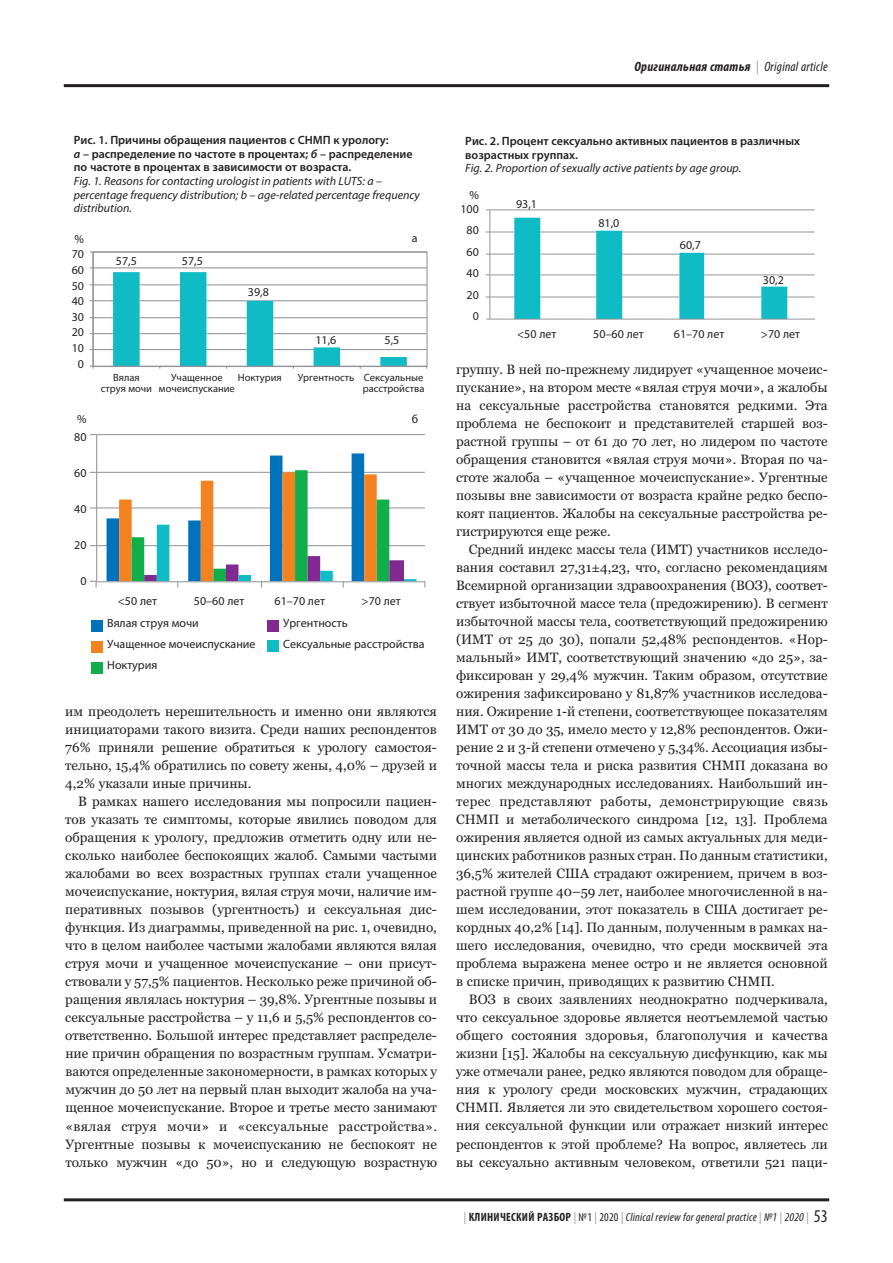
<style>
.page{position:relative;width:893px;height:1263px;background:#fff}
.page>*{position:absolute;margin:0;border:0;box-sizing:border-box;transform-origin:0 0}
.t1{font:13.5px/18px "Georgia";color:#231f20;text-align:justify}
.t2{font:italic 700 condensed 13.5px "Myriad Pro";letter-spacing:.02em;color:#231f20}
.t3{font:12px/15.6px "Myriad Pro";color:#231f20}
.t4{font:600 12px/13.5px "Myriad Pro";color:#231f20}
.t5{font:italic 12px/13.5px "Myriad Pro";color:#231f20}
.t6{font:italic condensed 12px "Myriad Pro";letter-spacing:.02em;color:#231f20}
.t7{font:10.5px/10.5px "Myriad Pro";color:#231f20;text-align:center}
.s1{font-weight:400;font-style:normal;color:#939598}
.s2{font-weight:400}
.s3{font-style:italic}
.s4{font-style:normal;color:#939598}
.s5{font-weight:700;font-style:normal}
.s6{font-style:normal}
.s7{font-style:normal;font-size:18px}
</style>
<div class="page">
<hr style="left:64px;top:1198px;width:765px;height:3px;background:#231f20">
<hr style="left:64px;top:84px;width:765px;height:3px;background:#231f20">
<hr style="left:93px;top:349px;width:334px;height:1px;background:#8e9397">
<hr style="left:93px;top:333px;width:334px;height:1px;background:#8e9397">
<hr style="left:93px;top:317px;width:334px;height:1px;background:#8e9397">
<hr style="left:93px;top:300px;width:334px;height:1px;background:#8e9397">
<hr style="left:93px;top:284px;width:334px;height:1px;background:#8e9397">
<hr style="left:93px;top:267px;width:334px;height:1px;background:#8e9397">
<div style="left:92px;top:251px;width:336px;height:116px;border:1px solid #8e9397"></div>
<hr style="left:93px;top:252px;width:1px;height:114px;background:#8e9397">
<hr style="left:93px;top:366px;width:334px;height:1px;background:#8e9397">
<svg style="left:113px;top:272px;width:294px;height:97px"></svg>
<hr style="left:486px;top:297px;width:329px;height:1px;background:#939598">
<hr style="left:486px;top:275px;width:329px;height:1px;background:#939598">
<hr style="left:486px;top:254px;width:329px;height:1px;background:#939598">
<hr style="left:486px;top:232px;width:329px;height:1px;background:#939598">
<hr style="left:486px;top:210px;width:329px;height:1px;background:#939598">
<svg style="left:514px;top:218px;width:273px;height:101px"></svg>
<hr style="left:486px;top:319px;width:329px;height:1px;background:#939598">
<hr style="left:490px;top:210px;width:1px;height:109px;background:#939598">
<hr style="left:96px;top:545px;width:329px;height:1px;background:#939598">
<hr style="left:96px;top:507px;width:329px;height:1px;background:#939598">
<hr style="left:96px;top:472px;width:329px;height:1px;background:#939598">
<hr style="left:96px;top:434px;width:329px;height:1px;background:#939598">
<hr style="left:96px;top:435px;width:1px;height:147px;background:#939598">
<hr style="left:97px;top:581px;width:328px;height:1px;background:#939598">
<svg style="left:90px;top:581px;width:7px;height:6px"></svg>
<svg style="left:107px;top:453px;width:310px;height:134px"></svg>
<div style="left:91px;top:620px;width:11px;height:11px;background:#0072bc"></div>
<div style="left:91px;top:642px;width:11px;height:11px;background:#f58220"></div>
<div style="left:91px;top:662px;width:11px;height:11px;background:#11af4b"></div>
<div style="left:267px;top:620px;width:12px;height:11px;background:#802990"></div>
<div style="left:267px;top:640px;width:12px;height:11px;background:#0fbbc4"></div>
<p class="t2" style="left:634px;top:62px;width:195px">Оригинальная статья <span class="s1">|</span> <span class="s2">original article</span></p>
<p class="t4" style="left:74px;top:135px;width:340px">Рис. 1. Причины обращения пациентов с СНМП к урологу:<br><span class="s3">а</span> – распределение по частоте в процентах; <span class="s3">б</span> – распределение по частоте в процентах в зависимости от возраста.</p>
<p class="t5" style="left:74px;top:175px;width:348px">Fig. 1. Reasons for contacting urologist in patients with LUTS: а – percentage frequency distribution; b – age-related percentage frequency distribution.</p>
<p class="t3" style="left:72px;top:232px;width:14px;text-align:center">%<br>70<br>60<br>50<br>40<br>30<br>20<br>10<br>0</p>
<p class="t3" style="left:74px;top:411px;width:14px;line-height:18px">%<br>80</p>
<p class="t3" style="left:74px;top:466px;width:14px">60</p>
<p class="t3" style="left:74px;top:502px;width:14px">40</p>
<p class="t3" style="left:74px;top:538px;width:14px">20</p>
<p class="t3" style="left:80px;top:574px;width:8px">0</p>
<p class="t3" style="left:116px;top:254px;width:22px">57,5</p>
<p class="t3" style="left:182px;top:254px;width:22px">57,5</p>
<p class="t3" style="left:248px;top:285px;width:22px">39,8</p>
<p class="t3" style="left:412px;top:231px;width:7px">a</p>
<p class="t3" style="left:315px;top:333px;width:22px">11,6</p>
<p class="t3" style="left:384px;top:333px;width:16px">5,5</p>
<p class="t7" style="left:101px;top:373px;width:53px">Вялая струя мочи</p>
<p class="t7" style="left:238px;top:373px;width:45px">Ноктурия</p>
<p class="t7" style="left:298px;top:373px;width:58px">Ургентность</p>
<p class="t7" style="left:159px;top:373px;width:77px">Учащенное мочеиспускание</p>
<p class="t7" style="left:363px;top:373px;width:63px;text-align:left">Сексуальные расстройства</p>
<p class="t3" style="left:412px;top:412px;width:8px">б</p>
<p class="t3" style="left:118px;top:594px;width:41px">&lt;50 лет</p>
<p class="t3" style="left:194px;top:594px;width:52px">50–60 лет</p>
<p class="t3" style="left:275px;top:594px;width:52px">61–70 лет</p>
<p class="t3" style="left:362px;top:594px;width:41px">&gt;70 лет</p>
<p class="t3" style="left:107px;top:614px;width:150px;line-height:21px">Вялая струя мочи<br>Учащенное мочеиспускание<br>Ноктурия</p>
<p class="t3" style="left:283px;top:613px;width:143px;line-height:21px">Ургентность<br>Сексуальные расстройства</p>
<p class="t1" style="left:65px;top:703px;width:373px">им преодолеть нерешительность и именно они являются инициаторами такого визита. Среди наших респондентов 76% приняли решение обратиться к урологу самостоя&shy;тельно, 15,4% обратились по совету жены, 4,0% – друзей и 4,2% указали иные причины.</p>
<p class="t1" style="left:65px;top:793px;width:373px;text-indent:13px">В рамках нашего исследования мы попросили пациен&shy;тов указать те симптомы, которые явились поводом для обращения к урологу, предложив отметить одну или не&shy;сколько наиболее беспокоящих жалоб. Самыми частыми жалобами во всех возрастных группах стали учащенное мочеиспускание, ноктурия, вялая струя мочи, наличие им&shy;перативных позывов (ургентность) и сексуальная дис&shy;функция. Из диаграммы, приведенной на рис. 1, очевидно, что в целом наиболее частыми жалобами являются вялая струя мочи и учащенное мочеиспускание – они присут&shy;ствовали у 57,5% пациентов. Несколько реже причиной об&shy;ращения являлась ноктурия – 39,8%. Ургентные позывы и сексуальные расстройства – у 11,6 и 5,5% респондентов со&shy;ответственно. Большой интерес представляет распределе&shy;ние причин обращения по возрастным группам. Усматри&shy;ваются определенные закономерности, в рамках которых у мужчин до 50 лет на первый план выходит жалоба на уча&shy;щенное мочеиспускание. Второе и третье место занимают «вялая струя мочи» и «сексуальные расстройства».<br>Ургентные позывы к мочеиспусканию не беспокоят не только мужчин «до 50», но и следующую возрастную</p>
<p class="t4" style="left:465px;top:136px;width:336px">Рис. 2. Процент сексуально активных пациентов в различных возрастных группах.</p>
<p class="t5" style="left:465px;top:163px;width:278px">Fig. 2. Proportion of sexually active patients by age group.</p>
<p class="t3" style="left:460px;top:189px;width:20px;line-height:13.5px;text-align:right">%<br>100</p>
<p class="t3" style="left:467px;top:220px;width:14px;line-height:21.5px;text-align:center">80<br>60<br>40<br>20<br>0</p>
<p class="t3" style="left:516px;top:198px;width:22px">93,1</p>
<p class="t3" style="left:598px;top:216px;width:22px">81,0</p>
<p class="t3" style="left:680px;top:238px;width:22px">60,7</p>
<p class="t3" style="left:763px;top:273px;width:22px">30,2</p>
<p class="t3" style="left:517px;top:327px;width:41px">&lt;50 лет</p>
<p class="t3" style="left:593px;top:327px;width:52px">50–60 лет</p>
<p class="t3" style="left:674px;top:327px;width:52px">61–70 лет</p>
<p class="t3" style="left:761px;top:327px;width:41px">&gt;70 лет</p>
<p class="t1" style="left:456px;top:361px;width:373px">группу. В ней по-прежнему лидирует «учащенное мочеис&shy;пускание», на втором месте «вялая струя мочи», а жалобы на сексуальные расстройства становятся редкими. Эта проблема не беспокоит и представителей старшей воз&shy;растной группы – от 61 до 70 лет, но лидером по частоте обращения становится «вялая струя мочи». Вторая по ча&shy;стоте жалоба – «учащенное мочеиспускание». Ургентные позывы вне зависимости от возраста крайне редко беспо&shy;коят пациентов. Жалобы на сексуальные расстройства ре&shy;гистрируются еще реже.</p>
<p class="t1" style="left:456px;top:541px;width:373px;text-indent:13px">Средний индекс массы тела (ИМТ) участников исследо&shy;вания составил 27,31±4,23, что, согласно рекомендациям Всемирной организации здравоохранения (ВОЗ), соответ&shy;ствует избыточной массе тела (предожирению). В сегмент избыточной массы тела, соответствующий предожирению (ИМТ от 25 до 30), попали 52,48% респондентов. «Нор&shy;мальный» ИМТ, соответствующий значению «до 25», за&shy;фиксирован у 29,4% мужчин. Таким образом, отсутствие ожирения зафиксировано у 81,87% участников исследова&shy;ния. Ожирение 1-й степени, соответствующее показателям ИМТ от 30 до 35, имело место у 12,8% респондентов. Ожи&shy;рение 2 и 3-й степени отмечено у 5,34%. Ассоциация избы&shy;точной массы тела и риска развития СНМП доказана во многих международных исследованиях. Наибольший ин&shy;терес представляют работы, демонстрирующие связь СНМП и метаболического синдрома [12, 13]. Проблема ожирения является одной из самых актуальных для меди&shy;цинских работников разных стран. По данным статистики, 36,5% жителей США страдают ожирением, причем в воз&shy;растной группе 40–59 лет, наиболее многочисленной в на&shy;шем исследовании, этот показатель в США достигает ре&shy;кордных 40,2% [14]. По данным, полученным в рамках на&shy;шего исследования, очевидно, что среди москвичей эта проблема выражена менее остро и не является основной в списке причин, приводящих к развитию СНМП.</p>
<p class="t1" style="left:456px;top:991px;width:373px;text-indent:13px">ВОЗ в своих заявлениях неоднократно подчеркивала, что сексуальное здоровье является неотъемлемой частью общего состояния здоровья, благополучия и качества жизни [15]. Жалобы на сексуальную дисфункцию, как мы уже отмечали ранее, редко являются поводом для обраще&shy;ния к урологу среди московских мужчин, страдающих СНМП. Является ли это свидетельством хорошего состоя&shy;ния сексуальной функции или отражает низкий интерес респондентов к этой проблеме? На вопрос, являетесь ли вы сексуально активным человеком, ответили 521 паци-</p>
<p class="t6" style="left:464px;top:1212px;width:365px"><span class="s4">|</span> <span class="s5">КлиниЧеСКиЙ раЗБор</span> <span class="s4">|</span> <span class="s6">№1</span> <span class="s4">|</span> <span class="s6">2020</span> <span class="s4">|</span> Clinical review for general practice <span class="s4">|</span> №1 <span class="s4">|</span> 2020 <span class="s4">|</span> <span class="s7">53</span></p>
</div>
